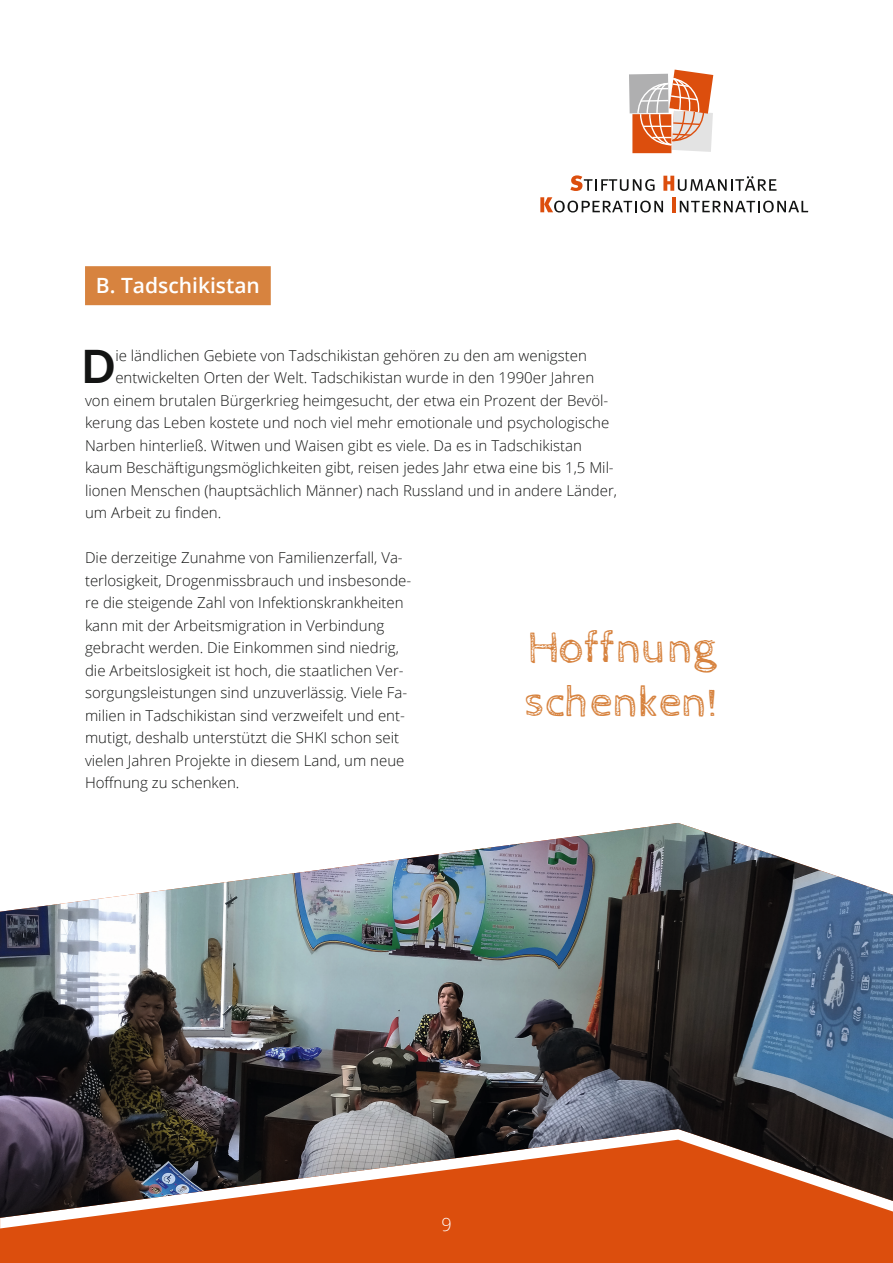
<style>
.page{position:relative;width:893px;height:1263px;background:#fff}
.page>*{position:absolute;margin:0;border:0;box-sizing:border-box;transform-origin:0 0}
.t1{font:700 47.1px "Cabin";color:#131413}
.t2{font:45px/54px "Cabin Sketch";color:#d7833f}
.t3{font:600 21px "Open Sans";color:#fff}
.t4{font:300 18px "Open Sans";color:#fff}
.t5{font:300 15px/22.5px "Open Sans";color:#131413}
</style>
<div class="page">
<div style="left:632px;top:114px;width:39px;height:39px;background:#dc4e0d"></div>
<svg style="left:629px;top:70px;width:84px;height:82px"></svg>
<svg style="left:540px;top:197px;width:123px;height:15px"></svg>
<hr style="left:672px;top:197px;width:4px;height:15px;background:#dc4e0d">
<svg style="left:680px;top:201px;width:128px;height:11px"></svg>
<svg style="left:570px;top:175px;width:85px;height:16px"></svg>
<svg style="left:663px;top:176px;width:113px;height:15px"></svg>
<div style="left:85px;top:266px;width:186px;height:39px;background:#d7833f"></div>
<img style="left:0;top:823px;width:893px;height:440px">
<h3 class="t3" style="left:96px;top:271px;width:165px">B. Tadschikistan</h3>
<h1 class="t1" style="left:81px;top:330px;width:35px">D</h1>
<p class="t5" style="left:115px;top:344px;width:473px">ie ländlichen Gebiete von Tadschikistan gehören zu den am wenigsten</p>
<p class="t5" style="left:115px;top:366px;width:480px">entwickelten Orten der Welt. Tadschikistan wurde in den 1990er Jahren</p>
<p class="t5" style="left:85px;top:389px;width:525px">von einem brutalen Bürgerkrieg heimgesucht, der etwa ein Prozent der Bevöl-</p>
<p class="t5" style="left:85px;top:411px;width:526px">kerung das Leben kostete und noch viel mehr emotionale und psychologische</p>
<p class="t5" style="left:85px;top:434px;width:498px">Narben hinterließ. Witwen und Waisen gibt es viele. Da es in Tadschikistan</p>
<p class="t5" style="left:85px;top:456px;width:530px">kaum Beschäftigungsmöglichkeiten gibt, reisen jedes Jahr etwa eine bis 1,5 Mil-</p>
<p class="t5" style="left:85px;top:479px;width:534px">lionen Menschen (hauptsächlich Männer) nach Russland und in andere Länder,</p>
<p class="t5" style="left:85px;top:501px;width:138px">um Arbeit zu finden.</p>
<p class="t5" style="left:85px;top:546px;width:328px">Die derzeitige Zunahme von Familienzerfall, Va&shy;terlosigkeit, Drogenmissbrauch und insbesonde&shy;re die steigende Zahl von Infektionskrankheiten kann mit der Arbeitsmigration in Verbindung gebracht werden. Die Einkommen sind niedrig, die Arbeitslosigkeit ist hoch, die staatlichen Ver&shy;sorgungsleistungen sind unzuverlässig. Viele Fa&shy;milien in Tadschikistan sind verzweifelt und ent&shy;mutigt, deshalb unterstützt die SHKI schon seit vielen Jahren Projekte in diesem Land, um neue Hoffnung zu schenken.</p>
<h2 class="t2" style="left:525px;top:621px;width:195px">Hoffnung schenken!</h2>
<p class="t4" style="left:441px;top:1212px;width:12px">9</p>
</div>
